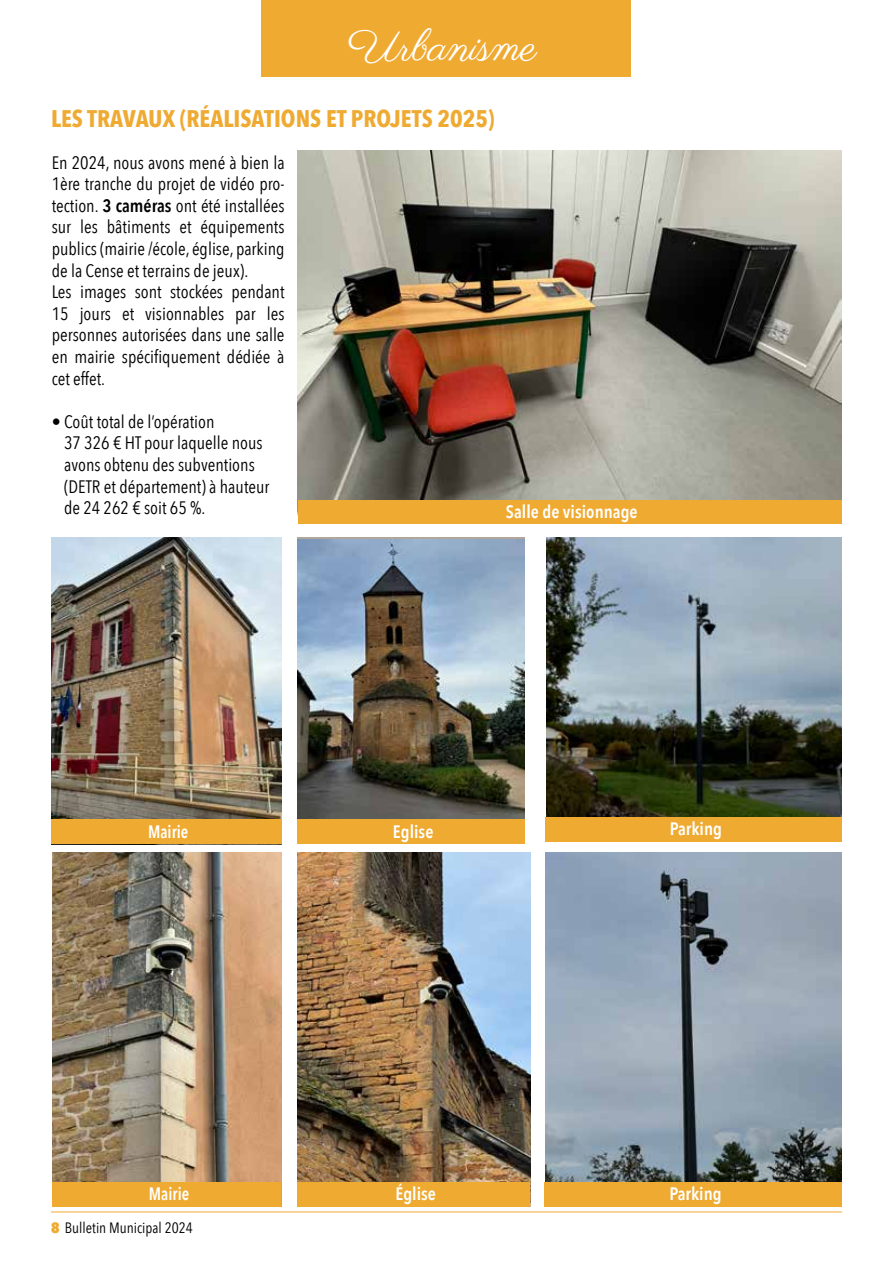
<style>
.page{position:relative;width:893px;height:1263px;background:#fff}
.page>*{position:absolute;margin:0;border:0;box-sizing:border-box;transform-origin:0 0}
.t1{font:45px "Parisienne";color:#fff}
.t2{font:700 24px "Avenir Next Condensed";color:#efaa32}
.t3{font:18px/21.6px "Avenir Next Condensed";color:#000}
.t4{font:600 18px "Avenir Next Condensed";color:#fff}
.t5{font:600 18px "Avenir Next Condensed";color:#fff;scale:.92 1}
.t6{font:15px "Avenir Next Condensed";color:#000}
.s1{font-weight:600}
.s2{font-weight:800;color:#efaa32}
</style>
<div class="page">
<div style="left:261px;top:0;width:370px;height:77px;background:#efaa32"></div>
<hr style="left:51px;top:1212px;width:791px;height:1px;background:#efaa32">
<img style="left:297px;top:539px;width:228px;height:281px">
<img style="left:298px;top:151px;width:543px;height:349px">
<img style="left:51px;top:537px;width:230px;height:283px">
<img style="left:546px;top:537px;width:296px;height:280px">
<div style="left:298px;top:500px;width:543px;height:24px;background:#efaa32"></div>
<div style="left:51px;top:820px;width:230px;height:24px;background:#efaa32"></div>
<div style="left:297px;top:820px;width:228px;height:24px;background:#efaa32"></div>
<div style="left:545px;top:817px;width:297px;height:24px;background:#efaa32"></div>
<img style="left:53px;top:853px;width:228px;height:329px">
<img style="left:298px;top:853px;width:232px;height:329px">
<img style="left:545px;top:853px;width:297px;height:329px">
<div style="left:297px;top:1182px;width:233px;height:24px;background:#efaa32"></div>
<div style="left:545px;top:1182px;width:297px;height:24px;background:#efaa32"></div>
<div style="left:53px;top:1182px;width:228px;height:24px;background:#efaa32"></div>
<h1 class="t1" style="left:347px;top:19px;width:191px">Urbanisme</h1>
<h2 class="t2" style="left:51px;top:104px;width:445px">LES TRAVAUX (RÉALISATIONS ET PROJETS 2025)</h2>
<p class="t3" style="left:52px;top:151px;width:234px">En 2024, nous avons mené à bien la<br>1ère tranche du projet de vidéo pro&shy;tection. <span class="s1">3 caméras</span> ont été installées sur les bâtiments et équipements publics (mairie /école, église, parking de la Cense et terrains de jeux).<br>Les images sont stockées pendant<br>15 jours et visionnables par les personnes autorisées dans une salle en mairie spécifiquement dédiée à cet effet.</p>
<p class="t3" style="left:64px;top:410px;width:207px;text-indent:-12px">• Coût total de l’opération<br>37 326 € HT pour laquelle nous avons obtenu des subventions (DETR et département) à hauteur de 24 262 € soit 65 %.</p>
<p class="t4" style="left:506px;top:497px;width:133px">Salle de visionnage</p>
<p class="t5" style="left:148px;top:816px;width:45px">Mairie</p>
<p class="t4" style="left:393px;top:816px;width:42px">Eglise</p>
<p class="t4" style="left:670px;top:813px;width:54px">Parking</p>
<p class="t5" style="left:149px;top:1178px;width:45px">Mairie</p>
<p class="t4" style="left:396px;top:1178px;width:42px">Église</p>
<p class="t4" style="left:669px;top:1178px;width:54px">Parking</p>
<p class="t6" style="left:51px;top:1215px;width:143px"><span class="s2">8</span> Bulletin Municipal 2024</p>
</div>
